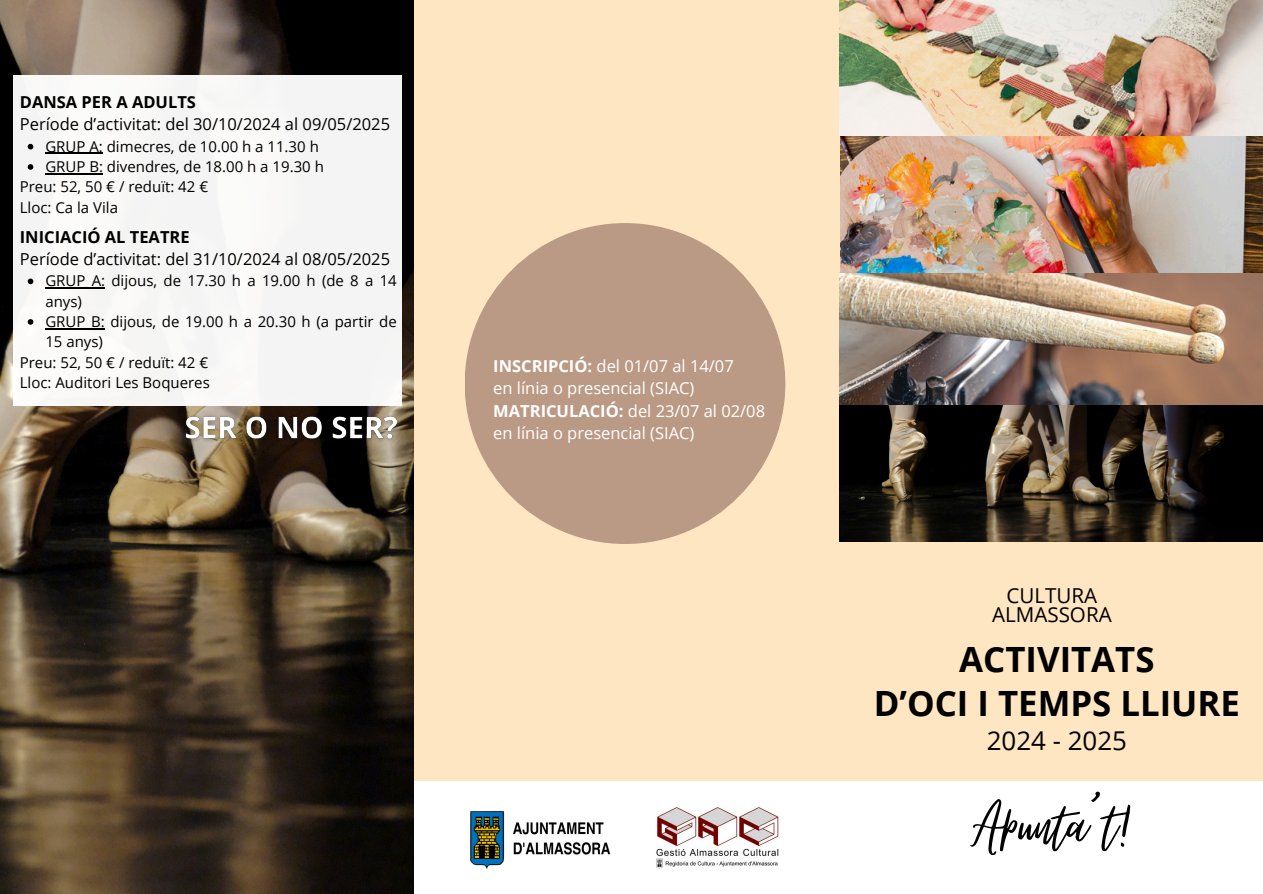
<style>
.page{position:relative;width:1263px;height:894px;background:#fff}
.page>*{position:absolute;margin:0;border:0;box-sizing:border-box;transform-origin:0 0}
.t1{font:76.35px "Virtual";color:#000}
.t2{font:700 34.8px/43.8px "Open Sans";color:#000;text-align:center}
.t3{font:25.95px "Open Sans";color:#000}
.t4{font:20.55px/19.5px "Open Sans";color:#000;text-align:center}
.t5{font:16.5px "Open Sans";color:#fff}
.t6{font:16.5px "Open Sans";color:#000}
.t7{font:700 16.5px "Open Sans";color:#000}
.t8{font:15px/20.2px "Open Sans";color:#000}
.s1{font-weight:700}
</style>
<div class="page">
<div style="left:839px;top:0;width:424px;height:893px;background:#ffe6c2"></div>
<img style="left:839px;top:0;width:424px;height:405px">
<div style="left:412px;top:0;width:427px;height:892px;background:#ffe6c2"></div>
<div style="left:413px;top:781px;width:850px;height:112px;background:#fff"></div>
<img style="left:656px;top:807px;width:123px;height:62px">
<div style="left:465px;top:223px;width:320px;height:321px;background:#bb9a85;border-radius:50%"></div>
<img style="left:0;top:0;width:413px;height:893px">
<div style="left:13px;top:75px;width:388px;height:330px;background:#f5f5f4"></div>
<svg style="left:28px;top:278px;width:5px;height:6px"></svg>
<hr style="left:45px;top:287px;width:60px;height:1px;background:#000">
<svg style="left:28px;top:319px;width:5px;height:5px"></svg>
<hr style="left:45px;top:328px;width:60px;height:1px;background:#000">
<img style="left:839px;top:405px;width:424px;height:136px">
<img style="left:177px;top:406px;width:228px;height:43px">
<svg style="left:28px;top:144px;width:5px;height:5px"></svg>
<hr style="left:45px;top:153px;width:58px;height:1px;background:#000">
<svg style="left:28px;top:164px;width:5px;height:6px"></svg>
<hr style="left:45px;top:173px;width:58px;height:1px;background:#000">
<img style="left:470px;top:811px;width:141px;height:58px">
<p class="t7" style="left:20px;top:90px;width:178px">DANSA PER A ADULTS</p>
<h5 class="t6" style="left:20px;top:113px;width:372px">Període d’activitat: del 30/10/2024 al 09/05/2025</h5>
<h2 class="t8" style="left:45px;top:136px;width:275px">GRUP A: dimecres, de 10.00 h a 11.30 h</h2>
<h4 class="t8" style="left:45px;top:156px;width:280px">GRUP B: divendres, de 18.00 h a 19.30 h</h4>
<p class="t8" style="left:20px;top:176px;width:190px">Preu: 52, 50 € / reduït: 42 €</p>
<p class="t8" style="left:20px;top:196px;width:100px">Lloc: Ca la Vila</p>
<p class="t7" style="left:20px;top:225px;width:171px">INICIACIÓ AL TEATRE</p>
<p class="t6" style="left:20px;top:247px;width:372px">Període d’activitat: del 31/10/2024 al 08/05/2025</p>
<p class="t8" style="left:45px;top:270px;width:353px">GRUP A: dijous, de 17.30 h a 19.00 h (de 8 a 14 anys)</p>
<p class="t8" style="left:45px;top:311px;width:353px">GRUP B: dijous, de 19.00 h a 20.30 h (a partir de<br>15 anys)</p>
<p class="t8" style="left:20px;top:351px;width:190px">Preu: 52, 50 € / reduït: 42 €</p>
<p class="t8" style="left:20px;top:372px;width:191px">Lloc: Auditori Les Boqueres</p>
<p class="t5" style="left:493px;top:354px;width:242px"><span class="s1">INSCRIPCIÓ:</span> del 01/07 al 14/07</p>
<p class="t5" style="left:493px;top:376px;width:203px">en línia o presencial (SIAC)</p>
<p class="t5" style="left:493px;top:399px;width:273px"><span class="s1">MATRICULACIÓ:</span> del 23/07 al 02/08</p>
<p class="t5" style="left:493px;top:421px;width:203px">en línia o presencial (SIAC)</p>
<p class="t4" style="left:992px;top:584px;width:121px">CULTURA<br>ALMASSORA</p>
<p class="t2" style="left:874px;top:636px;width:368px">ACTIVITATS<br>D’OCI I TEMPS LLIURE</p>
<p class="t3" style="left:987px;top:722px;width:142px">2024 - 2025</p>
<p class="t1" style="left:971px;top:783px;width:164px">Apunta’t!</p>
</div>
